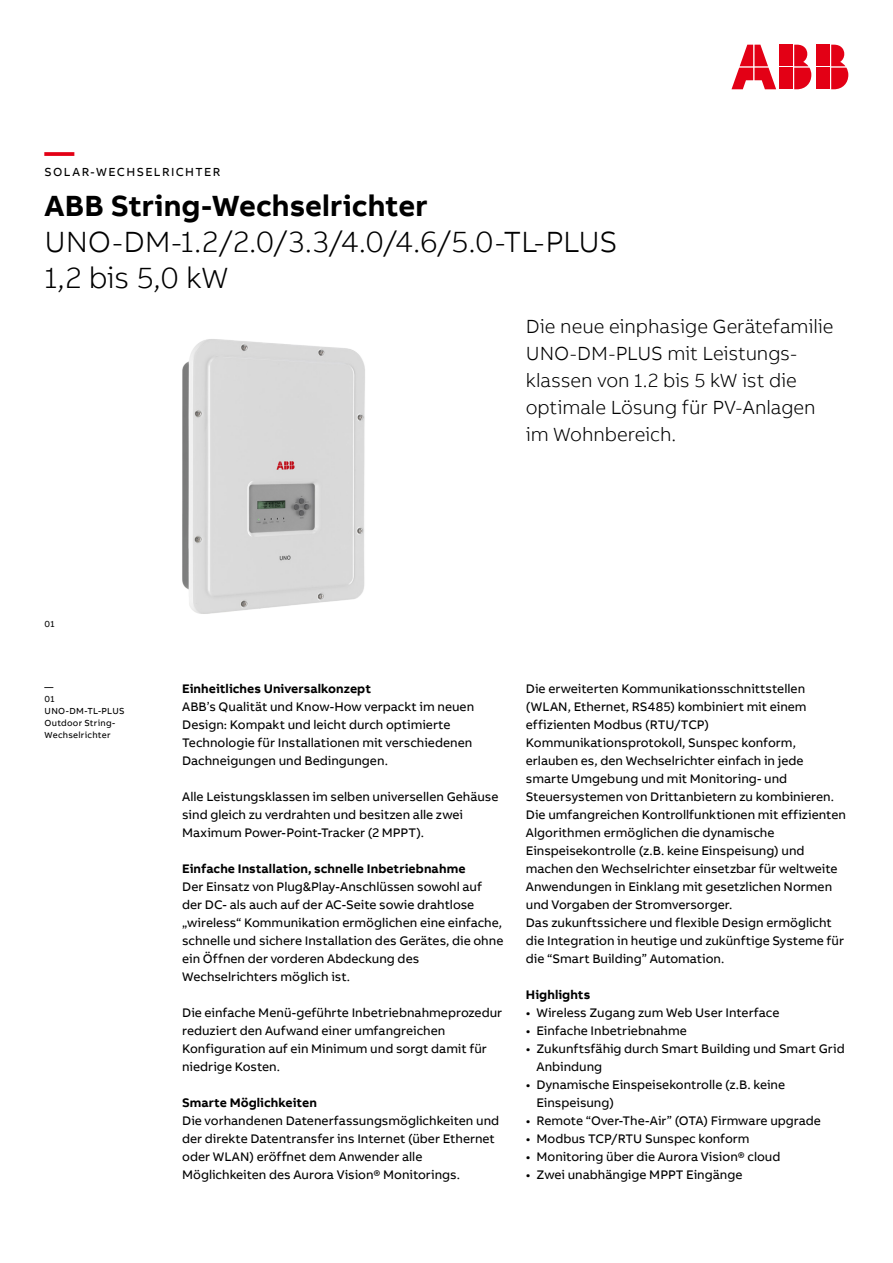
<style>
.page{position:relative;width:893px;height:1263px;background:#fff}
.page>*{position:absolute;margin:0;border:0;box-sizing:border-box;transform-origin:0 0}
.t1{font:300 30px/36px "AB Bvoice";letter-spacing:-.01em;color:#000}
.t2{font:700 30px "AB Bvoice";letter-spacing:.005em;color:#000}
.t3{font:700 30px "AB Bvoice";color:#e30015}
.t4{font:300 19.5px/27px "AB Bvoice";letter-spacing:-.005em;color:#000}
.t5{font:12.75px/18px "AB Bvoice";color:#000}
.t6{font:700 12.75px "AB Bvoice";letter-spacing:.005em;color:#000}
.t7{font:12px "AB Bvoice";letter-spacing:.115em;color:#000}
.t8{font:9px/12px "AB Bvoice";letter-spacing:.025em;color:#000}
</style>
<div class="page">
<img style="left:182px;top:339px;width:183px;height:275px">
<div style="left:817px;top:45px;width:13px;height:21px;background:#e30015"></div>
<div style="left:817px;top:68px;width:13px;height:21px;background:#e30015"></div>
<svg style="left:831px;top:45px;width:17px;height:44px"></svg>
<svg style="left:731px;top:45px;width:45px;height:44px"></svg>
<div style="left:780px;top:45px;width:13px;height:21px;background:#e30015"></div>
<div style="left:780px;top:68px;width:13px;height:21px;background:#e30015"></div>
<svg style="left:794px;top:45px;width:17px;height:44px"></svg>
<h1 class="t3" style="left:45px;top:132px;width:31px">—</h1>
<p class="t7" style="left:45px;top:165px;width:177px">SOLAR-WECHSELRICHTER</p>
<h1 class="t2" style="left:45px;top:186px;width:385px">ABB String-Wechselrichter</h1>
<h1 class="t1" style="left:45px;top:223px;width:574px">UNO-DM-1.2/2.0/3.3/4.0/4.6/5.0-TL-PLUS<br>1,2 bis 5,0 kW</h1>
<h2 class="t4" style="left:526px;top:313px;width:309px">Die neue einphasige Gerätefamilie<br>UNO-DM-PLUS mit Leistungs&shy;klassen von 1.2 bis 5 kW ist die optimale Lösung für PV-Anlagen im Wohnbereich.</h2>
<p class="t8" style="left:45px;top:618px;width:11px">01</p>
<p class="t8" style="left:45px;top:681px;width:81px">—<br>01<br>UNO-DM-TL-PLUS<br>Outdoor String-<br>Wechselrichter</p>
<p class="t6" style="left:182px;top:680px;width:190px">Einheitliches Universalkonzept</p>
<p class="t5" style="left:182px;top:697px;width:294px">ABB’s Qualität und Know-How verpackt im neuen Design: Kompakt und leicht durch optimierte Technologie für Installationen mit verschiedenen Dachneigungen und Bedingungen.</p>
<p class="t5" style="left:182px;top:787px;width:318px">Alle Leistungsklassen im selben universellen Gehäuse sind gleich zu verdrahten und besitzen alle zwei<br>Maximum Power-Point-Tracker (2 MPPT).</p>
<p class="t6" style="left:182px;top:860px;width:285px">Einfache Installation, schnelle Inbetriebnahme</p>
<p class="t5" style="left:182px;top:877px;width:323px">Der Einsatz von Plug&amp;Play-Anschlüssen sowohl auf der DC- als auch auf der AC-Seite sowie drahtlose „wireless“ Kommunikation ermöglichen eine einfache, schnelle und sichere Installation des Gerätes, die ohne ein Öffnen der vorderen Abdeckung des Wechselrichters möglich ist.</p>
<p class="t5" style="left:182px;top:1003px;width:322px">Die einfache Menü-geführte Inbetriebnahmeprozedur reduziert den Aufwand einer umfangreichen Konfiguration auf ein Minimum und sorgt damit für niedrige Kosten.</p>
<p class="t6" style="left:182px;top:1094px;width:136px">Smarte Möglichkeiten</p>
<p class="t5" style="left:182px;top:1111px;width:319px">Die vorhandenen Datenerfassungsmöglichkeiten und der direkte Datentransfer ins Internet (über Ethernet oder WLAN) eröffnet dem Anwender alle Möglichkeiten des Aurora Vision® Monitorings.</p>
<p class="t5" style="left:526px;top:679px;width:322px">Die erweiterten Kommunikationsschnittstellen (WLAN, Ethernet, RS485) kombiniert mit einem effizienten Modbus (RTU/TCP)<br>Kommunikationsprotokoll, Sunspec konform, erlauben es, den Wechselrichter einfach in jede smarte Umgebung und mit Monitoring- und Steuersystemen von Drittanbietern zu kombinieren.<br>Die umfangreichen Kontrollfunktionen mit effizienten Algorithmen ermöglichen die dynamische Einspeisekontrolle (z.B. keine Einspeisung) und machen den Wechselrichter einsetzbar für weltweite Anwendungen in Einklang mit gesetzlichen Normen und Vorgaben der Stromversorger.<br>Das zukunftssichere und flexible Design ermöglicht die Integration in heutige und zukünftige Systeme für die “Smart Building” Automation.</p>
<p class="t6" style="left:526px;top:986px;width:66px">Highlights</p>
<p class="t5" style="left:526px;top:1004px;width:255px">• Wireless Zugang zum Web User Interface</p>
<p class="t5" style="left:526px;top:1022px;width:163px">• Einfache Inbetriebnahme</p>
<p class="t5" style="left:536px;top:1040px;width:310px;text-indent:-11px">• Zukunftsfähig durch Smart Building und Smart Grid<br>Anbindung</p>
<p class="t5" style="left:536px;top:1076px;width:250px;text-indent:-11px">• Dynamische Einspeisekontrolle (z.B. keine<br>Einspeisung)</p>
<p class="t5" style="left:526px;top:1112px;width:297px">• Remote “Over-The-Air” (OTA) Firmware upgrade</p>
<p class="t5" style="left:526px;top:1130px;width:225px">• Modbus TCP/RTU Sunspec konform</p>
<p class="t5" style="left:526px;top:1148px;width:256px">• Monitoring über die Aurora Vision® cloud</p>
<p class="t5" style="left:526px;top:1166px;width:218px">• Zwei unabhängige MPPT Eingänge</p>
</div>
